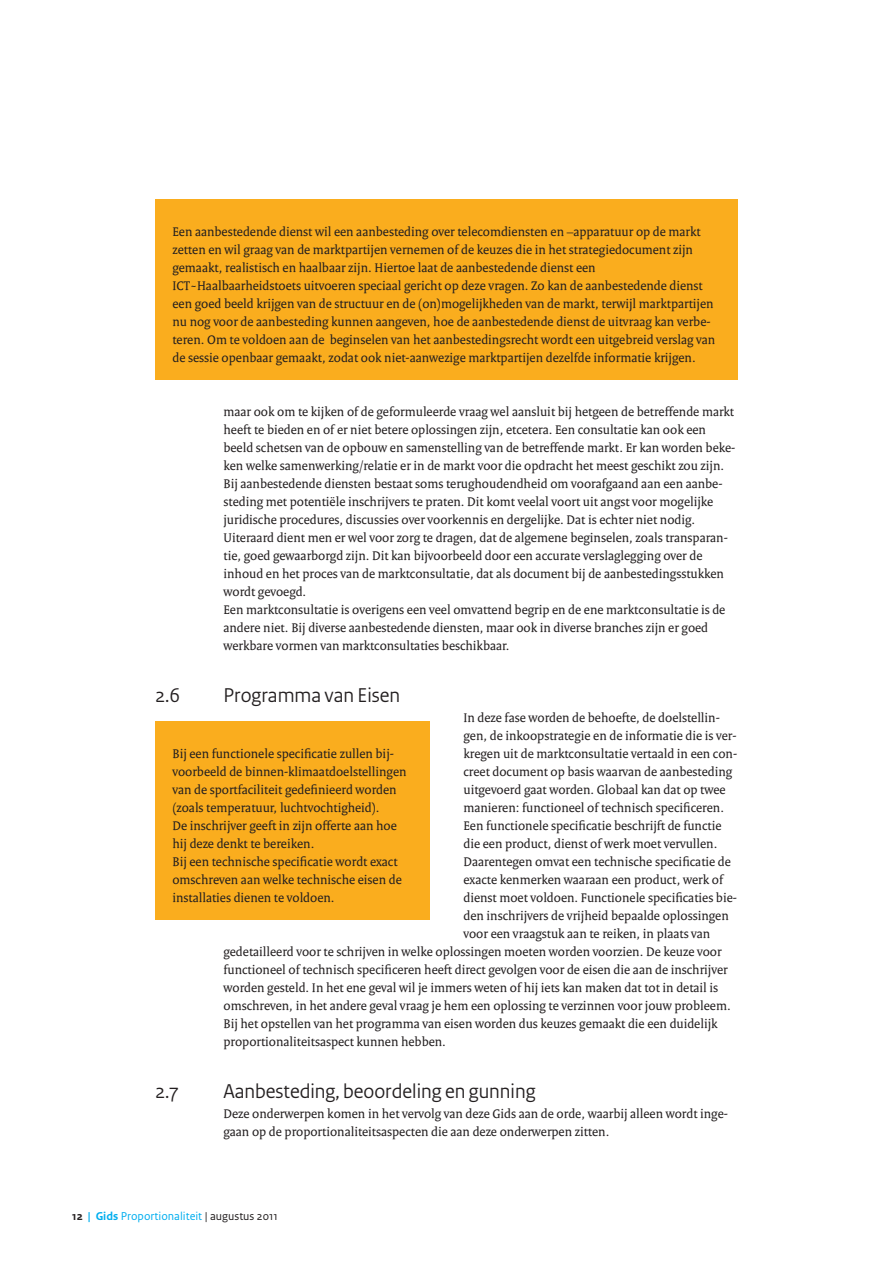
<style>
.page{position:relative;width:893px;height:1263px;background:#fff}
.page>*{position:absolute;margin:0;border:0;box-sizing:border-box;transform-origin:0 0}
.t1{font:21px "Rijksoverheid Sans Heading";color:#231f20}
.t2{font:13.5px/18px "Rijksoverheid Serif";color:#231f20}
.t3{font:12px "Rijksoverheid Sans Text";color:#00aeef}
.s1{font-weight:700;color:#231f20}
.s2{font-weight:700}
.s3{color:#231f20}
</style>
<div class="page">
<div style="left:155px;top:200px;width:582px;height:180px;background:#faad1e"></div>
<div style="left:155px;top:722px;width:274px;height:198px;background:#faad1e"></div>
<p class="t2" style="left:172px;top:222px;width:544px">Een aanbestedende dienst wil een aanbesteding over telecomdiensten en –apparatuur op de markt zetten en wil graag van de marktpartijen vernemen of de keuzes die in het strategiedocument zijn gemaakt, realistisch en haalbaar zijn. Hiertoe laat de aanbestedende dienst een ICT~Haalbaarheidstoets uitvoeren speciaal gericht op deze vragen. Zo kan de aanbestedende dienst een goed beeld krijgen van de structuur en de (on)mogelijkheden van de markt, terwijl marktpartijen nu nog voor de aanbesteding kunnen aangeven, hoe de aanbestedende dienst de uitvraag kan verbe&shy;teren. Om te voldoen aan de beginselen van het aanbestedingsrecht wordt een uitgebreid verslag van de sessie openbaar gemaakt, zodat ook niet-aanwezige marktpartijen dezelfde informatie krijgen.</p>
<p class="t2" style="left:223px;top:402px;width:513px">maar ook om te kijken of de geformuleerde vraag wel aansluit bij hetgeen de betreffende markt heeft te bieden en of er niet betere oplossingen zijn, etcetera. Een consultatie kan ook een beeld schetsen van de opbouw en samenstelling van de betreffende markt. Er kan worden beke&shy;ken welke samenwerking/relatie er in de markt voor die opdracht het meest geschikt zou zijn.<br>Bij aanbestedende diensten bestaat soms terughoudendheid om voorafgaand aan een aanbe&shy;steding met potentiële inschrijvers te praten. Dit komt veelal voort uit angst voor mogelijke juridische procedures, discussies over voorkennis en dergelijke. Dat is echter niet nodig.<br>Uiteraard dient men er wel voor zorg te dragen, dat de algemene beginselen, zoals transparan&shy;tie, goed gewaarborgd zijn. Dit kan bijvoorbeeld door een accurate verslaglegging over de inhoud en het proces van de marktconsultatie, dat als document bij de aanbestedingsstukken wordt gevoegd.<br>Een marktconsultatie is overigens een veel omvattend begrip en de ene marktconsultatie is de andere niet. Bij diverse aanbestedende diensten, maar ook in diverse branches zijn er goed werkbare vormen van marktconsultaties beschikbaar.</p>
<h1 class="t1" style="left:155px;top:683px;width:26px">2.6</h1>
<h1 class="t1" style="left:223px;top:683px;width:178px">Programma van Eisen</h1>
<p class="t2" style="left:463px;top:708px;width:258px">In deze fase worden de behoefte, de doelstellin-</p>
<p class="t2" style="left:463px;top:726px;width:275px">gen, de inkoopstrategie en de informatie die is ver-</p>
<p class="t2" style="left:463px;top:744px;width:275px">kregen uit de marktconsultatie vertaald in een con-</p>
<p class="t2" style="left:463px;top:762px;width:270px">creet document op basis waarvan de aanbesteding</p>
<p class="t2" style="left:463px;top:780px;width:264px">uitgevoerd gaat worden. Globaal kan dat op twee</p>
<p class="t2" style="left:463px;top:798px;width:262px">manieren: functioneel of technisch specificeren.</p>
<p class="t2" style="left:463px;top:816px;width:259px">Een functionele specificatie beschrijft de functie</p>
<p class="t2" style="left:463px;top:834px;width:255px">die een product, dienst of werk moet vervullen.</p>
<p class="t2" style="left:463px;top:852px;width:269px">Daarentegen omvat een technische specificatie de</p>
<p class="t2" style="left:463px;top:870px;width:261px">exacte kenmerken waaraan een product, werk of</p>
<p class="t2" style="left:463px;top:888px;width:275px">dienst moet voldoen. Functionele specificaties bie-</p>
<p class="t2" style="left:463px;top:906px;width:267px">den inschrijvers de vrijheid bepaalde oplossingen</p>
<p class="t2" style="left:463px;top:924px;width:248px">voor een vraagstuk aan te reiken, in plaats van</p>
<p class="t2" style="left:223px;top:942px;width:500px">gedetailleerd voor te schrijven in welke oplossingen moeten worden voorzien. De keuze voor</p>
<p class="t2" style="left:223px;top:960px;width:506px">functioneel of technisch specificeren heeft direct gevolgen voor de eisen die aan de inschrijver</p>
<p class="t2" style="left:223px;top:978px;width:496px">worden gesteld. In het ene geval wil je immers weten of hij iets kan maken dat tot in detail is</p>
<p class="t2" style="left:223px;top:996px;width:509px">omschreven, in het andere geval vraag je hem een oplossing te verzinnen voor jouw probleem.</p>
<p class="t2" style="left:223px;top:1014px;width:496px">Bij het opstellen van het programma van eisen worden dus keuzes gemaakt die een duidelijk</p>
<p class="t2" style="left:223px;top:1032px;width:224px">proportionaliteitsaspect kunnen hebben.</p>
<p class="t2" style="left:172px;top:744px;width:236px">Bij een functionele specificatie zullen bij&shy;voorbeeld de binnen-klimaatdoelstellingen van de sportfaciliteit gedefinieerd worden (zoals temperatuur, luchtvochtigheid).<br>De inschrijver geeft in zijn offerte aan hoe hij deze denkt te bereiken.<br>Bij een technische specificatie wordt exact omschreven aan welke technische eisen de installaties dienen te voldoen.</p>
<h1 class="t1" style="left:155px;top:1079px;width:25px">2.7</h1>
<h1 class="t1" style="left:223px;top:1079px;width:314px">Aanbesteding, beoordeling en gunning</h1>
<p class="t2" style="left:223px;top:1104px;width:506px">Deze onderwerpen komen in het vervolg van deze Gids aan de orde, waarbij alleen wordt inge&shy;gaan op de proportionaliteitsaspecten die aan deze onderwerpen zitten.</p>
<p class="t3" style="left:72px;top:1209px;width:207px"><span class="s1">12</span> <span class="s2">| Gids</span> Proportionaliteit <span class="s3">| augustus 2011</span></p>
</div>
